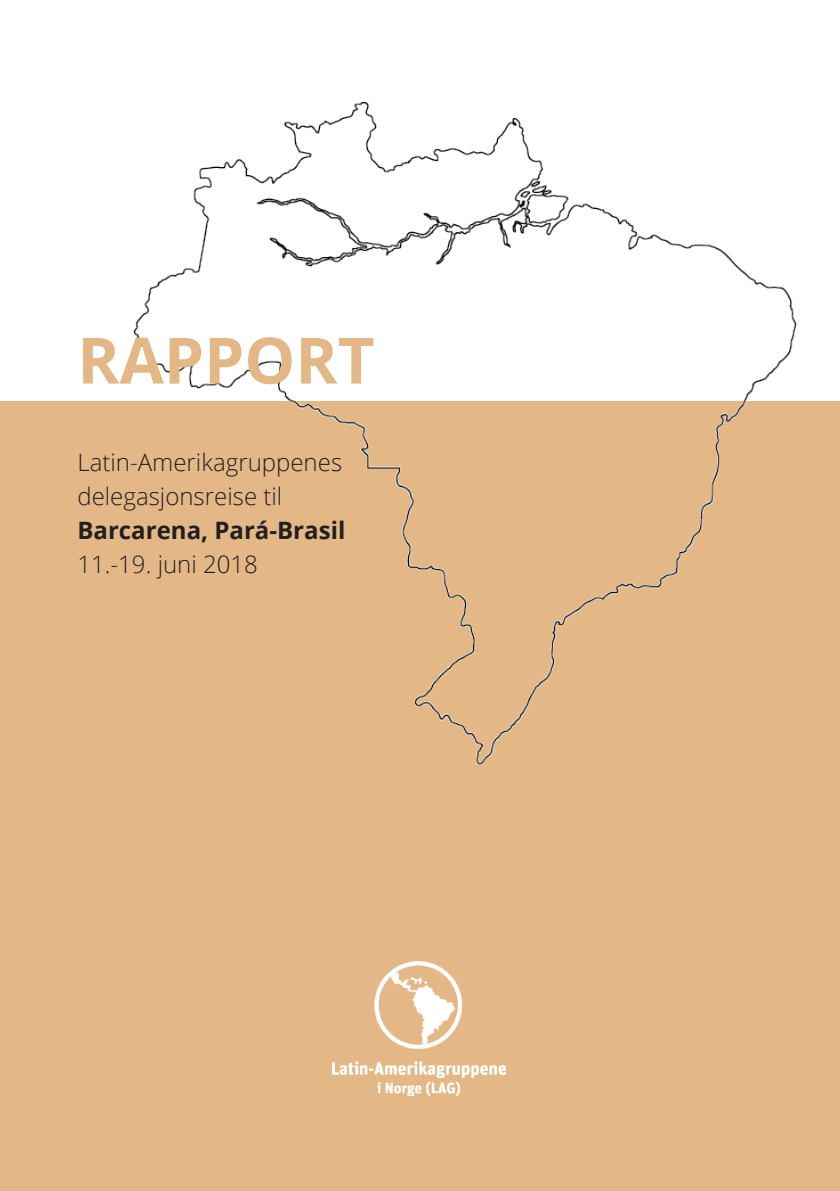
<style>
.page{position:relative;width:840px;height:1191px;background:#fff}
.page>*{position:absolute;margin:0;border:0;box-sizing:border-box;transform-origin:0 0}
.t1{font:700 64px "Open Sans";color:#e3b786}
.t2{font:300 24px "Open Sans";color:#231f20}
.t3{font:700 24px "Open Sans";color:#231f20}
</style>
<div class="page">
<div style="left:0;top:401px;width:839px;height:790px;background:#e3b786"></div>
<img style="left:332px;top:961px;width:173px;height:134px">
<img style="left:133px;top:102px;width:663px;height:663px">
<p class="t1" style="left:77px;top:315px;width:299px">RAPPORT</p>
<p class="t2" style="left:77px;top:446px;width:266px">Latin-Amerikagruppenes</p>
<p class="t2" style="left:77px;top:480px;width:206px">delegasjonsreise til</p>
<p class="t3" style="left:77px;top:513px;width:269px">Barcarena, Pará-Brasil</p>
<p class="t2" style="left:77px;top:548px;width:182px">11.-19. juni 2018</p>
</div>
